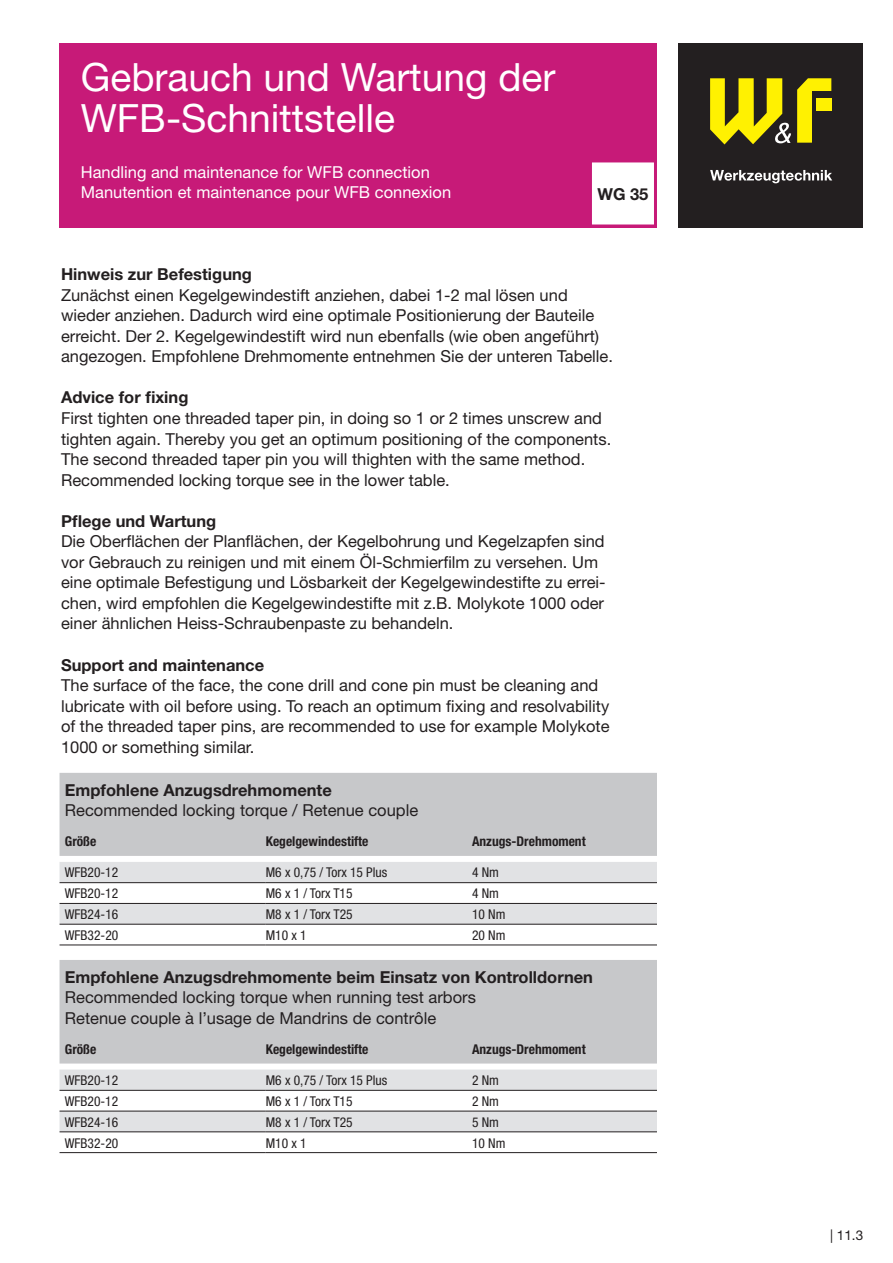
<style>
.page{position:relative;width:893px;height:1263px;background:#fff}
.page>*{position:absolute;margin:0;border:0;box-sizing:border-box;transform-origin:0 0}
.t1{font:39px/41.1px "Helvetica Neue LT";color:#fff}
.t2{font:16.5px/20.5px "Helvetica Neue LT";color:#231f20}
.t3{font:700 16.5px "Helvetica Neue LT";color:#231f20}
.t4{font:16.5px/20.5px "Helvetica Neue LT";color:#fff}
.t5{font:condensed 13.5px "Helvetica Neue";color:#231f20}
.t6{font:700 condensed 13.5px "Helvetica Neue";color:#231f20}
.t7{font:13.5px "Helvetica Neue LT";color:#231f20}
</style>
<div class="page">
<div style="left:60px;top:43px;width:597px;height:184px;background:#c71a78"></div>
<div style="left:590px;top:161px;width:65px;height:65px;background:#fff"></div>
<div style="left:589px;top:159px;width:68px;height:68px;border:3px solid #c71a78"></div>
<div style="left:678px;top:43px;width:185px;height:184px;background:#231f20"></div>
<svg style="left:710px;top:170px;width:122px;height:13px"></svg>
<svg style="left:797px;top:78px;width:34px;height:65px"></svg>
<div style="left:816px;top:98px;width:15px;height:12px;background:#fff101"></div>
<svg style="left:710px;top:78px;width:81px;height:66px"></svg>
<div style="left:60px;top:773px;width:597px;height:83px;background:#c7c8ca"></div>
<svg style="left:60px;top:862px;width:597px;height:62px"></svg>
<hr style="left:60px;top:882px;width:206px;height:1px;background:#231f20">
<hr style="left:266px;top:882px;width:206px;height:1px;background:#231f20">
<hr style="left:472px;top:882px;width:185px;height:1px;background:#231f20">
<hr style="left:60px;top:903px;width:206px;height:1px;background:#231f20">
<hr style="left:266px;top:903px;width:206px;height:1px;background:#231f20">
<hr style="left:472px;top:903px;width:185px;height:1px;background:#231f20">
<hr style="left:60px;top:924px;width:206px;height:1px;background:#231f20">
<hr style="left:266px;top:924px;width:206px;height:1px;background:#231f20">
<hr style="left:472px;top:924px;width:185px;height:1px;background:#231f20">
<hr style="left:60px;top:945px;width:206px;height:1px;background:#231f20">
<hr style="left:266px;top:945px;width:206px;height:1px;background:#231f20">
<hr style="left:472px;top:945px;width:185px;height:1px;background:#231f20">
<div style="left:60px;top:960px;width:597px;height:103px;background:#c7c8ca"></div>
<svg style="left:60px;top:1069px;width:597px;height:62px"></svg>
<hr style="left:60px;top:1090px;width:206px;height:1px;background:#231f20">
<hr style="left:266px;top:1090px;width:206px;height:1px;background:#231f20">
<hr style="left:472px;top:1090px;width:185px;height:1px;background:#231f20">
<hr style="left:60px;top:1111px;width:206px;height:1px;background:#231f20">
<hr style="left:266px;top:1111px;width:206px;height:1px;background:#231f20">
<hr style="left:472px;top:1111px;width:185px;height:1px;background:#231f20">
<hr style="left:60px;top:1131px;width:206px;height:1px;background:#231f20">
<hr style="left:266px;top:1131px;width:206px;height:1px;background:#231f20">
<hr style="left:472px;top:1131px;width:185px;height:1px;background:#231f20">
<hr style="left:60px;top:1152px;width:206px;height:1px;background:#231f20">
<hr style="left:266px;top:1152px;width:206px;height:1px;background:#231f20">
<hr style="left:472px;top:1152px;width:185px;height:1px;background:#231f20">
<h1 class="t1" style="left:81px;top:56px;width:476px">Gebrauch und Wartung der<br>WFB-Schnittstelle</h1>
<p class="t4" style="left:81px;top:161px;width:372px">Handling and maintenance for WFB connection<br>Manutention et maintenance pour WFB connexion</p>
<p class="t3" style="left:597px;top:184px;width:53px">WG 35</p>
<p class="t3" style="left:61px;top:264px;width:192px">Hinweis zur Befestigung</p>
<p class="t2" style="left:61px;top:284px;width:554px">Zunächst einen Kegelgewindestift anziehen, dabei 1-2 mal lösen und wieder anziehen. Dadurch wird eine optimale Positionierung der Bauteile erreicht. Der 2. Kegelgewindestift wird nun ebenfalls (wie oben angeführt) angezogen. Empfohlene Drehmomente entnehmen Sie der unteren Tabelle.</p>
<p class="t3" style="left:61px;top:387px;width:129px">Advice for fixing</p>
<p class="t2" style="left:61px;top:408px;width:552px">First tighten one threaded taper pin, in doing so 1 or 2 times unscrew and tighten again. Thereby you get an optimum positioning of the components.<br>The second threaded taper pin you will thighten with the same method.<br>Recommended locking torque see in the lower table.</p>
<p class="t3" style="left:61px;top:511px;width:157px">Pflege und Wartung</p>
<p class="t2" style="left:61px;top:531px;width:546px">Die Oberflächen der Planflächen, der Kegelbohrung und Kegelzapfen sind vor Gebrauch zu reinigen und mit einem Öl-Schmierfilm zu versehen. Um eine optimale Befestigung und Lösbarkeit der Kegelgewindestifte zu errei&shy;chen, wird empfohlen die Kegelgewindestifte mit z.B. Molykote 1000 oder einer ähnlichen Heiss-Schraubenpaste zu behandeln.</p>
<p class="t3" style="left:61px;top:654px;width:205px">Support and maintenance</p>
<p class="t2" style="left:61px;top:675px;width:550px">The surface of the face, the cone drill and cone pin must be cleaning and lubricate with oil before using. To reach an optimum fixing and resolvability of the threaded taper pins, are recommended to use for example Molykote 1000 or something similar.</p>
<p class="t3" style="left:65px;top:779px;width:269px">Empfohlene Anzugsdrehmomente</p>
<p class="t2" style="left:65px;top:800px;width:355px">Recommended locking torque / Retenue couple</p>
<p class="t6" style="left:65px;top:833px;width:33px">Größe</p>
<p class="t6" style="left:266px;top:833px;width:104px">Kegelgewindestifte</p>
<p class="t6" style="left:472px;top:833px;width:115px">Anzugs-Drehmoment</p>
<p class="t5" style="left:65px;top:865px;width:55px">WFB20-12</p>
<p class="t5" style="left:266px;top:865px;width:123px">M6 x 0,75 / Torx 15 Plus</p>
<p class="t5" style="left:472px;top:865px;width:28px">4 Nm</p>
<p class="t5" style="left:65px;top:886px;width:55px">WFB20-12</p>
<p class="t5" style="left:266px;top:886px;width:88px">M6 x 1 / Torx T15</p>
<p class="t5" style="left:472px;top:886px;width:28px">4 Nm</p>
<p class="t5" style="left:65px;top:906px;width:55px">WFB24-16</p>
<p class="t5" style="left:266px;top:906px;width:88px">M8 x 1 / Torx T25</p>
<p class="t5" style="left:472px;top:906px;width:35px">10 Nm</p>
<p class="t5" style="left:65px;top:927px;width:55px">WFB32-20</p>
<p class="t5" style="left:266px;top:927px;width:42px">M10 x 1</p>
<p class="t5" style="left:472px;top:927px;width:35px">20 Nm</p>
<p class="t3" style="left:65px;top:966px;width:530px">Empfohlene Anzugsdrehmomente beim Einsatz von Kontrolldornen</p>
<p class="t2" style="left:65px;top:987px;width:413px">Recommended locking torque when running test arbors<br>Retenue couple à l’usage de Mandrins de contrôle</p>
<p class="t6" style="left:65px;top:1041px;width:33px">Größe</p>
<p class="t6" style="left:266px;top:1041px;width:104px">Kegelgewindestifte</p>
<p class="t6" style="left:472px;top:1041px;width:115px">Anzugs-Drehmoment</p>
<p class="t5" style="left:65px;top:1072px;width:55px">WFB20-12</p>
<p class="t5" style="left:266px;top:1072px;width:123px">M6 x 0,75 / Torx 15 Plus</p>
<p class="t5" style="left:472px;top:1072px;width:28px">2 Nm</p>
<p class="t5" style="left:65px;top:1093px;width:55px">WFB20-12</p>
<p class="t5" style="left:266px;top:1093px;width:88px">M6 x 1 / Torx T15</p>
<p class="t5" style="left:472px;top:1093px;width:28px">2 Nm</p>
<p class="t5" style="left:65px;top:1114px;width:55px">WFB24-16</p>
<p class="t5" style="left:266px;top:1114px;width:88px">M8 x 1 / Torx T25</p>
<p class="t5" style="left:472px;top:1114px;width:28px">5 Nm</p>
<p class="t5" style="left:65px;top:1135px;width:55px">WFB32-20</p>
<p class="t5" style="left:266px;top:1135px;width:42px">M10 x 1</p>
<p class="t5" style="left:472px;top:1135px;width:35px">10 Nm</p>
<p class="t7" style="left:830px;top:1227px;width:35px">| 11.3</p>
</div>
